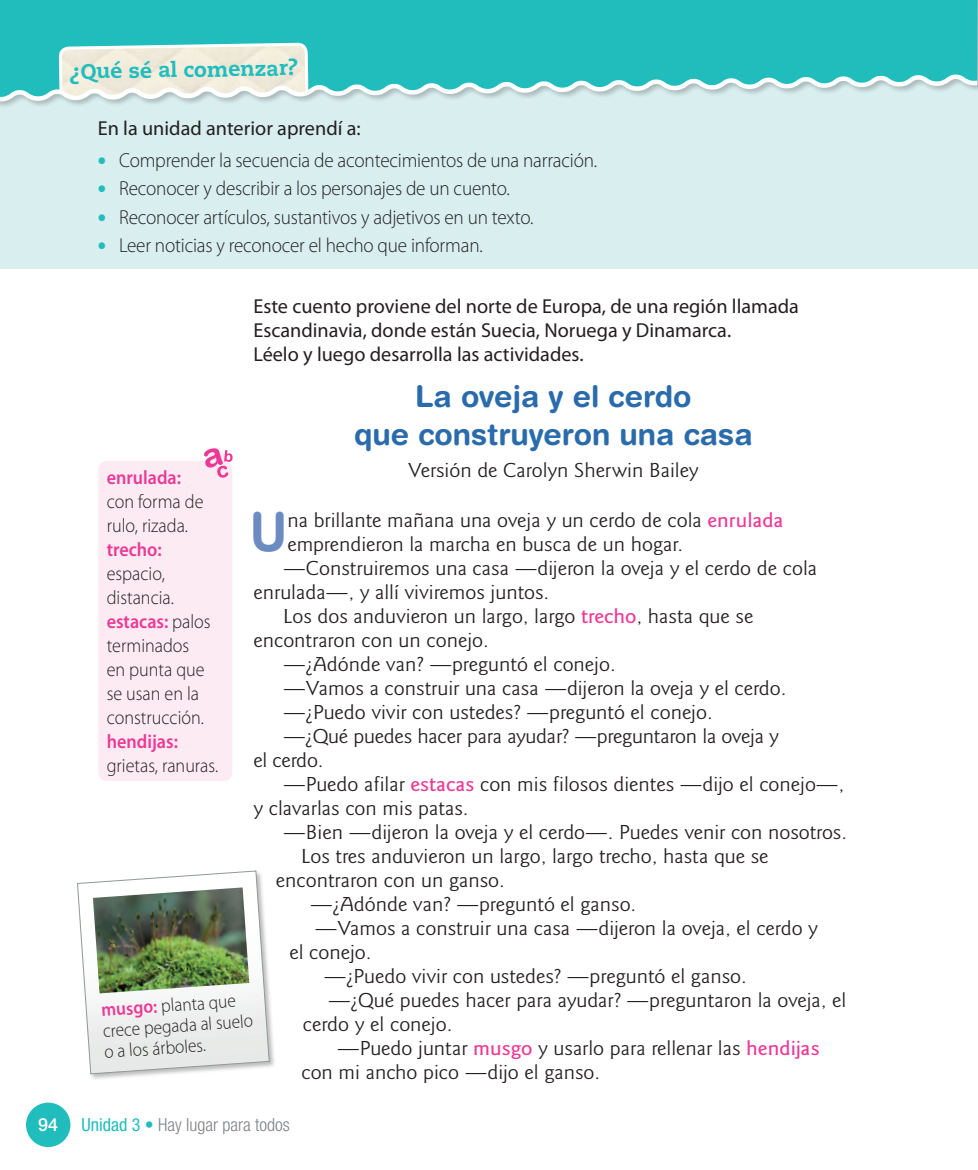
<style>
.page{position:relative;width:978px;height:1170px;background:#fff}
.page>*{position:absolute;margin:0;border:0;box-sizing:border-box;transform-origin:0 0}
.t1{font:700 53.7px "Helvetica Rounded LT Std";color:#6c8cc1;scale:.9 1}
.t2{font:700 30px/37.8px "Helvetica Rounded LT Std";color:#2a6cab;text-align:center}
.t3{font:21px "Goudy Sans Std";color:#231f20;scale:1.08 1}
.t4{font:800 21px "Caecilia LT Std";color:#21bdbd}
.t5{font:300 20.25px "Myriad Pro";letter-spacing:-.01em;color:#231f20;scale:.95 1}
.t6{font:20.25px/24px "Myriad Pro";color:#231f20}
.t7{font:300 19.5px/24px "Myriad Pro";color:#231f20;scale:.93 1}
.t8{font:600 19.5px "Myriad Pro";color:#ed3896;scale:.93 1}
.t9{font:300 18.75px/21px "Myriad Pro";color:#231f20;scale:.93 1}
.t10{font:300 condensed 18px "Helvetica Neue LT Std";color:#808285}
.t11{font:500 18px "Helvetica Neue LT Std";color:#fff}
.s1{font-weight:900;font-size:24px;color:#21bdbd}
.s2{font-weight:500;color:#ed3896}
.s3{font-weight:600;color:#ed3896}
.s4{font-weight:400;color:#21bdbd}
</style>
<div class="page">
<div style="left:0;top:0;width:978px;height:268px;background:#d8eeef"></div>
<div style="left:76px;top:869px;width:200px;height:211px;background:#231f20;opacity:.3"></div>
<svg style="left:77px;top:870px;width:192px;height:203px"></svg>
<img style="left:93px;top:887px;width:156px;height:106px">
<div style="left:98px;top:461px;width:134px;height:319px;background:#fcebf2;border-radius:9px"></div>
<svg style="left:204px;top:448px;width:29px;height:30px"></svg>
<div style="left:26px;top:1102px;width:44px;height:44px;background:#21bdbd;border-radius:50%"></div>
<svg style="left:0;top:0;width:978px;height:104px;background:#59cac8"></svg>
<p class="t4" style="left:70px;top:59px;width:229px;rotate:-1deg">¿Qué sé al comenzar?</p>
<p class="t6" style="left:98px;top:115px;width:264px">En la unidad anterior aprendí a:</p>
<p class="t5" style="left:98px;top:148px;width:527px"><span class="s1">•</span> Comprender la secuencia de acontecimientos de una narración.</p>
<p class="t5" style="left:98px;top:176px;width:435px"><span class="s1">•</span> Reconocer y describir a los personajes de un cuento.</p>
<p class="t5" style="left:98px;top:205px;width:460px"><span class="s1">•</span> Reconocer artículos, sustantivos y adjetivos en un texto.</p>
<p class="t5" style="left:98px;top:233px;width:407px"><span class="s1">•</span> Leer noticias y reconocer el hecho que informan.</p>
<p class="t6" style="left:253px;top:294px;width:547px">Este cuento proviene del norte de Europa, de una región llamada<br>Escandinavia, donde están Suecia, Noruega y Dinamarca.<br>Léelo y luego desarrolla las actividades.</p>
<h2 class="t2" style="left:354px;top:376px;width:400px">La oveja y el cerdo<br>que construyeron una casa</h2>
<p class="t3" style="left:408px;top:458px;width:270px">Versión de Carolyn Sherwin Bailey</p>
<h1 class="t1" style="left:250px;top:499px;width:43px">U</h1>
<p class="t3" style="left:287px;top:508px;width:461px">na brillante mañana una oveja y un cerdo de cola <span class="s2">enrulada</span></p>
<p class="t8" style="left:107px;top:465px;width:82px">enrulada:</p>
<p class="t7" style="left:107px;top:489px;width:106px">con forma de rulo, rizada.</p>
<p class="t8" style="left:107px;top:537px;width:61px">trecho:</p>
<p class="t7" style="left:107px;top:561px;width:113px">espacio, distancia. <span class="s3">estacas:</span> palos terminados en punta que se usan en la construcción.</p>
<p class="t8" style="left:107px;top:729px;width:78px">hendijas:</p>
<p class="t7" style="left:107px;top:753px;width:121px">grietas, ranuras.</p>
<p class="t3" style="left:287px;top:532px;width:368px">emprendieron la marcha en busca de un hogar.</p>
<p class="t3" style="left:283px;top:556px;width:496px">—Construiremos una casa —dijeron la oveja y el cerdo de cola</p>
<p class="t3" style="left:253px;top:580px;width:275px">enrulada—, y allí viviremos juntos.</p>
<p class="t3" style="left:283px;top:604px;width:437px">Los dos anduvieron un largo, largo <span class="s2">trecho</span>, hasta que se</p>
<p class="t3" style="left:253px;top:628px;width:220px">encontraron con un conejo.</p>
<p class="t3" style="left:283px;top:652px;width:309px">—¿Adónde van? —preguntó el conejo.</p>
<p class="t3" style="left:283px;top:676px;width:467px">—Vamos a construir una casa —dijeron la oveja y el cerdo.</p>
<p class="t3" style="left:283px;top:700px;width:399px">—¿Puedo vivir con ustedes? —preguntó el conejo.</p>
<p class="t3" style="left:283px;top:724px;width:461px">—¿Qué puedes hacer para ayudar? —preguntaron la oveja y</p>
<p class="t3" style="left:253px;top:748px;width:66px">el cerdo.</p>
<p class="t3" style="left:283px;top:772px;width:521px">—Puedo afilar <span class="s2">estacas</span> con mis filosos dientes —dijo el conejo—,</p>
<p class="t3" style="left:253px;top:796px;width:201px">y clavarlas con mis patas.</p>
<p class="t3" style="left:283px;top:820px;width:524px">—Bien —dijeron la oveja y el cerdo—. Puedes venir con nosotros.</p>
<p class="t3" style="left:301px;top:844px;width:434px">Los tres anduvieron un largo, largo trecho, hasta que se</p>
<p class="t3" style="left:276px;top:868px;width:214px">encontraron con un ganso.</p>
<p class="t3" style="left:310px;top:892px;width:303px">—¿Adónde van? —preguntó el ganso.</p>
<p class="t3" style="left:315px;top:916px;width:467px">—Vamos a construir una casa —dijeron la oveja, el cerdo y</p>
<p class="t3" style="left:289px;top:940px;width:78px">el conejo.</p>
<p class="t3" style="left:324px;top:964px;width:393px">—¿Puedo vivir con ustedes? —preguntó el ganso.</p>
<p class="t3" style="left:328px;top:988px;width:481px">—¿Qué puedes hacer para ayudar? —preguntaron la oveja, el</p>
<p class="t3" style="left:303px;top:1012px;width:140px">cerdo y el conejo.</p>
<p class="t3" style="left:337px;top:1036px;width:448px">—Puedo juntar <span class="s2">musgo</span> y usarlo para rellenar las <span class="s2">hendijas</span></p>
<p class="t3" style="left:301px;top:1060px;width:278px">con mi ancho pico —dijo el ganso.</p>
<p class="t9" style="left:101px;top:999px;width:163px;rotate:-4deg"><span class="s3">musgo:</span> planta que crece pegada al suelo o a los árboles.</p>
<p class="t11" style="left:38px;top:1113px;width:22px">94</p>
<p class="t10" style="left:82px;top:1113px;width:210px"><span class="s4">Unidad 3 •</span> Hay lugar para todos</p>
</div>
